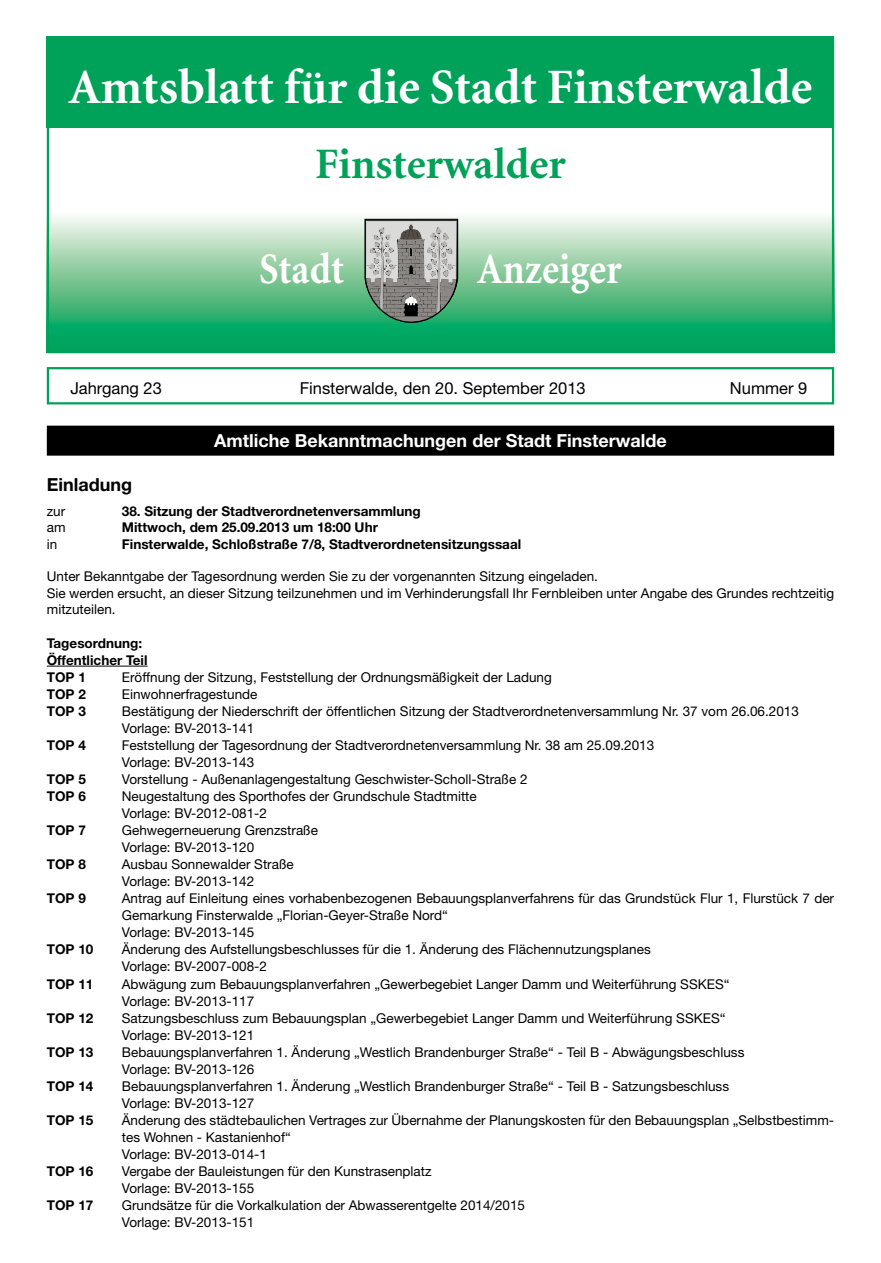
<style>
.page{position:relative;width:881px;height:1263px;background:#fff}
.page>*{position:absolute;margin:0;border:0;box-sizing:border-box;transform-origin:0 0}
.t1{font:700 49.5px "Minion";color:#fff}
.t2{font:700 43.5px "Minion";color:#00a158}
.t3{font:700 43.5px "Minion";color:#fff;scale:.9 1}
.t4{font:700 18px "Helvetica Neue LT";color:#fff}
.t5{font:700 18px "Helvetica Neue LT";color:#000}
.t6{font:16.5px "Helvetica Neue LT";color:#000}
.t7{font:13.5px/17.1px "Helvetica Neue LT";color:#000}
.t8{font:700 13.5px/17.1px "Helvetica Neue LT";color:#000}
</style>
<div class="page">
<div style="left:47px;top:425px;width:786px;height:30px;background:#a4a4a4"></div>
<div style="left:47px;top:426px;width:786px;height:30px;background:#000"></div>
<svg style="left:50px;top:217px;width:780px;height:133px;background:#6dc595"></svg>
<div style="left:47px;top:36px;width:786px;height:92px;background:#00a158"></div>
<svg style="left:364px;top:218px;width:95px;height:105px;background:#8f9c93"></svg>
<div style="left:47px;top:367px;width:786px;height:37px;border:2px solid #00a158"></div>
<div style="left:47px;top:36px;width:786px;height:317px;border:2px solid #00a158"></div>
<hr style="left:47px;top:666px;width:100px;height:1px;background:#000">
<h1 class="t1" style="left:68px;top:62px;width:745px">Amtsblatt für die Stadt Finsterwalde</h1>
<h2 class="t2" style="left:315px;top:142px;width:252px">Finsterwalder</h2>
<h2 class="t3" style="left:259px;top:247px;width:96px">Stadt</h2>
<h2 class="t3" style="left:477px;top:247px;width:162px">Anzeiger</h2>
<p class="t6" style="left:70px;top:378px;width:93px">Jahrgang 23</p>
<p class="t6" style="left:299px;top:378px;width:287px">Finsterwalde, den 20. September 2013</p>
<p class="t6" style="left:729px;top:378px;width:79px">Nummer 9</p>
<h3 class="t4" style="left:214px;top:429px;width:454px">Amtliche Bekanntmachungen der Stadt Finsterwalde</h3>
<h3 class="t5" style="left:47px;top:473px;width:87px">Einladung</h3>
<p class="t7" style="left:47px;top:502px;width:20px">zur</p>
<p class="t8" style="left:122px;top:502px;width:300px">38. Sitzung der Stadtverordnetenversammlung</p>
<p class="t7" style="left:47px;top:518px;width:20px">am</p>
<p class="t8" style="left:122px;top:518px;width:257px">Mittwoch, dem 25.09.2013 um 18:00 Uhr</p>
<p class="t7" style="left:47px;top:535px;width:12px">in</p>
<p class="t8" style="left:122px;top:535px;width:401px">Finsterwalde, Schloßstraße 7/8, Stadtverordnetensitzungssaal</p>
<p class="t7" style="left:47px;top:568px;width:788px;line-height:16.5px">Unter Bekanntgabe der Tagesordnung werden Sie zu der vorgenannten Sitzung eingeladen.<br>Sie werden ersucht, an dieser Sitzung teilzunehmen und im Verhinderungsfall Ihr Fernbleiben unter Angabe des Grundes rechtzeitig mitzuteilen.</p>
<p class="t8" style="left:47px;top:634px;width:102px">Tagesordnung:<br>Öffentlicher Teil<br>TOP 1</p>
<p class="t7" style="left:122px;top:668px;width:431px">Eröffnung der Sitzung, Feststellung der Ordnungsmäßigkeit der Ladung</p>
<p class="t8" style="left:47px;top:685px;width:41px">TOP 2</p>
<p class="t7" style="left:122px;top:685px;width:137px">Einwohnerfragestunde</p>
<p class="t8" style="left:47px;top:702px;width:41px">TOP 3</p>
<p class="t7" style="left:122px;top:702px;width:678px">Bestätigung der Niederschrift der öffentlichen Sitzung der Stadtverordnetenversammlung Nr. 37 vom 26.06.2013<br>Vorlage: BV-2013-141</p>
<p class="t8" style="left:47px;top:736px;width:41px">TOP 4</p>
<p class="t7" style="left:122px;top:736px;width:533px">Feststellung der Tagesordnung der Stadtverordnetenversammlung Nr. 38 am 25.09.2013<br>Vorlage: BV-2013-143</p>
<p class="t8" style="left:47px;top:770px;width:41px">TOP 5</p>
<p class="t7" style="left:122px;top:770px;width:407px">Vorstellung - Außenanlagengestaltung Geschwister-Scholl-Straße 2</p>
<p class="t8" style="left:47px;top:787px;width:41px">TOP 6</p>
<p class="t7" style="left:122px;top:787px;width:356px">Neugestaltung des Sporthofes der Grundschule Stadtmitte<br>Vorlage: BV-2012-081-2</p>
<p class="t8" style="left:47px;top:821px;width:41px">TOP 7</p>
<p class="t7" style="left:122px;top:822px;width:197px">Gehwegerneuerung Grenzstraße<br>Vorlage: BV-2013-120</p>
<p class="t8" style="left:47px;top:855px;width:41px">TOP 8</p>
<p class="t7" style="left:122px;top:856px;width:173px">Ausbau Sonnewalder Straße<br>Vorlage: BV-2013-142</p>
<p class="t8" style="left:47px;top:890px;width:41px">TOP 9</p>
<p class="t7" style="left:122px;top:890px;width:713px">Antrag auf Einleitung eines vorhabenbezogenen Bebauungsplanverfahrens für das Grundstück Flur 1, Flurstück 7 der<br>Gemarkung Finsterwalde „Florian-Geyer-Straße Nord“<br>Vorlage: BV-2013-145</p>
<p class="t8" style="left:47px;top:941px;width:48px">TOP 10</p>
<p class="t7" style="left:122px;top:941px;width:530px">Änderung des Aufstellungsbeschlusses für die 1. Änderung des Flächennutzungsplanes<br>Vorlage: BV-2007-008-2</p>
<p class="t8" style="left:47px;top:975px;width:48px">TOP 11</p>
<p class="t7" style="left:122px;top:975px;width:609px">Abwägung zum Bebauungsplanverfahren „Gewerbegebiet Langer Damm und Weiterführung SSKES“<br>Vorlage: BV-2013-117</p>
<p class="t8" style="left:47px;top:1009px;width:48px">TOP 12</p>
<p class="t7" style="left:122px;top:1009px;width:605px">Satzungsbeschluss zum Bebauungsplan „Gewerbegebiet Langer Damm und Weiterführung SSKES“<br>Vorlage: BV-2013-121</p>
<p class="t8" style="left:47px;top:1043px;width:48px">TOP 13</p>
<p class="t7" style="left:122px;top:1043px;width:623px">Bebauungsplanverfahren 1. Änderung „Westlich Brandenburger Straße“ - Teil B - Abwägungsbeschluss<br>Vorlage: BV-2013-126</p>
<p class="t8" style="left:47px;top:1077px;width:48px">TOP 14</p>
<p class="t7" style="left:122px;top:1077px;width:608px">Bebauungsplanverfahren 1. Änderung „Westlich Brandenburger Straße“ - Teil B - Satzungsbeschluss<br>Vorlage: BV-2013-127</p>
<p class="t8" style="left:47px;top:1111px;width:48px">TOP 15</p>
<p class="t7" style="left:122px;top:1111px;width:713px">Änderung des städtebaulichen Vertrages zur Übernahme der Planungskosten für den Bebauungsplan „Selbstbestimm&shy;tes Wohnen - Kastanienhof“<br>Vorlage: BV-2013-014-1</p>
<p class="t8" style="left:47px;top:1162px;width:48px">TOP 16</p>
<p class="t7" style="left:122px;top:1162px;width:311px">Vergabe der Bauleistungen für den Kunstrasenplatz<br>Vorlage: BV-2013-155</p>
<p class="t8" style="left:47px;top:1196px;width:48px">TOP 17</p>
<p class="t7" style="left:122px;top:1196px;width:404px">Grundsätze für die Vorkalkulation der Abwasserentgelte 2014/2015<br>Vorlage: BV-2013-151</p>
</div>
